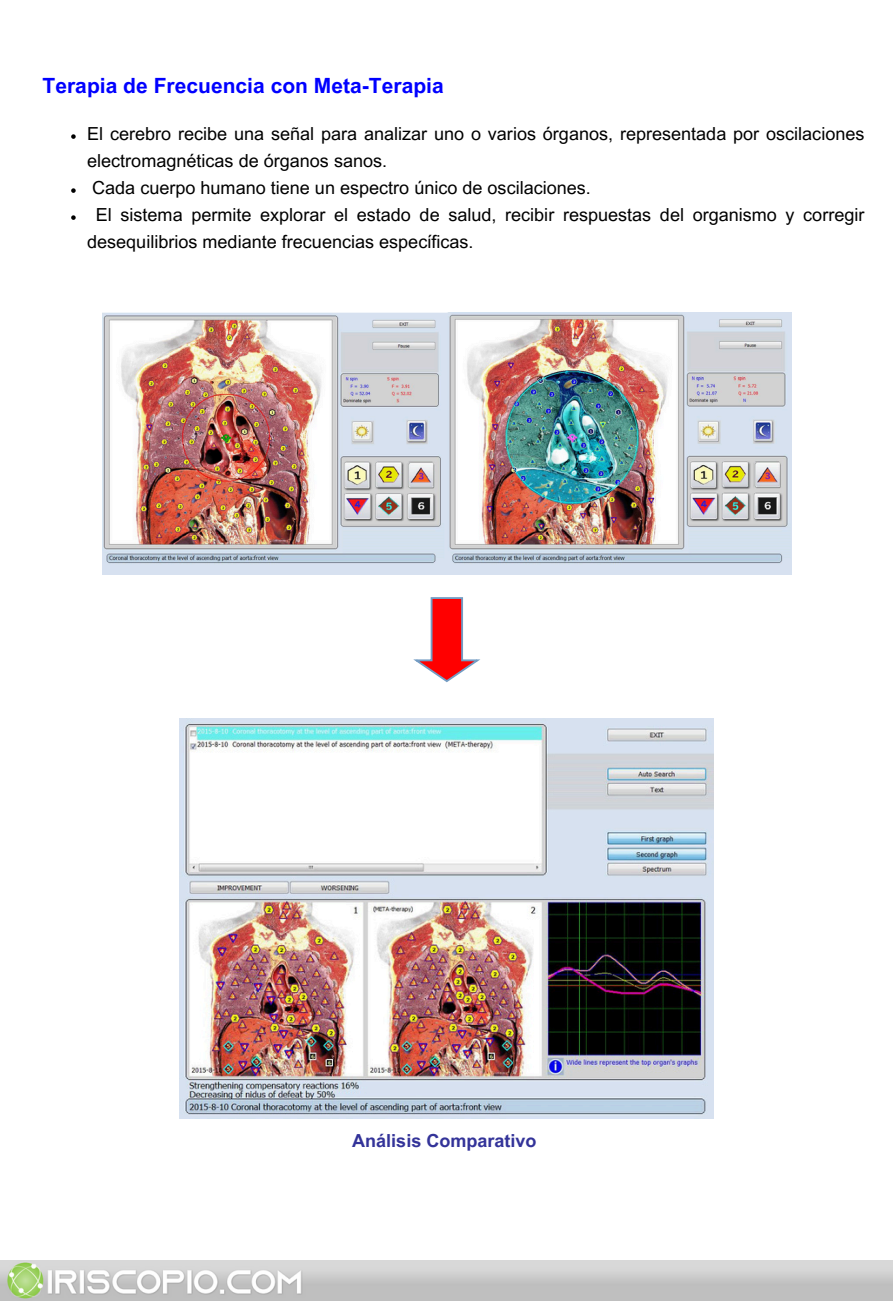
<style>
.page{position:relative;width:893px;height:1301px;background:#fff}
.page>*{position:absolute;margin:0;border:0;box-sizing:border-box;transform-origin:0 0}
.t1{font:700 21px "Arial MT Pro";color:#00f}
.t2{font:18px/27px "Arial MT Pro";color:#000}
.t3{font:700 18px "Arial MT Pro";color:#339}
</style>
<div class="page">
<img style="left:102px;top:312px;width:689px;height:262px">
<img style="left:180px;top:718px;width:533px;height:400px">
<svg style="left:413px;top:597px;width:67px;height:85px"></svg>
<img style="left:0;top:1260px;width:892px;height:40px">
<svg style="left:71px;top:134px;width:5px;height:5px"></svg>
<svg style="left:71px;top:188px;width:5px;height:5px"></svg>
<svg style="left:71px;top:215px;width:5px;height:5px"></svg>
<p class="t1" style="left:43px;top:77px;width:402px">Terapia de Frecuencia con Meta-Terapia</p>
<p class="t2" style="left:87px;top:122px;width:778px">El cerebro recibe una señal para analizar uno o varios órganos, representada por oscilaciones electromagnéticas de órganos sanos.</p>
<p class="t2" style="left:92px;top:176px;width:500px">Cada cuerpo humano tiene un espectro único de oscilaciones.</p>
<p class="t2" style="left:87px;top:203px;width:778px;text-indent:9px">El sistema permite explorar el estado de salud, recibir respuestas del organismo y corregir desequilibrios mediante frecuencias específicas.</p>
<h1 class="t3" style="left:352px;top:1133px;width:186px">Análisis Comparativo</h1>
</div>
